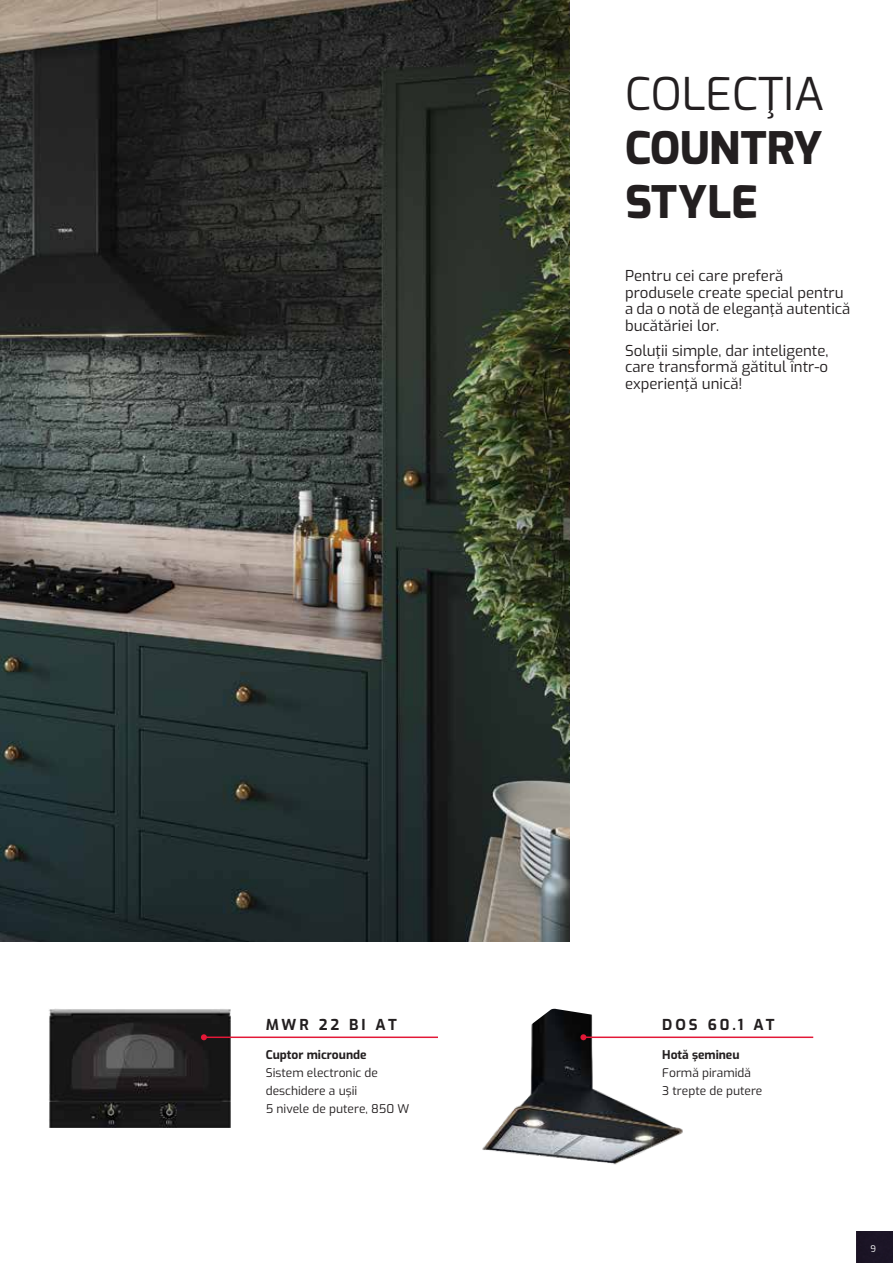
<style>
.page{position:relative;width:893px;height:1263px;background:#fff}
.page>*{position:absolute;margin:0;border:0;box-sizing:border-box;transform-origin:0 0}
.t1{font:800 45px/54px "Exo";color:#231f20}
.t2{font:45px "Exo";color:#231f20}
.t3{font:15px/16.5px "Exo";color:#231f20}
.t4{font:700 15px "Exo";letter-spacing:.2em;color:#231f20}
.t5{font:12px/18px "Exo";color:#231f20}
.t6{font:700 12px "Exo";color:#231f20}
.t7{font:9px "Exo";color:#fff}
</style>
<div class="page">
<img style="left:856px;top:1232px;width:37px;height:31px">
<img style="left:482px;top:1009px;width:218px;height:156px">
<img style="left:49px;top:1009px;width:181px;height:119px">
<hr style="left:204px;top:1036px;width:234px;height:2px;background:#e31837">
<svg style="left:201px;top:1034px;width:6px;height:6px"></svg>
<hr style="left:583px;top:1036px;width:230px;height:2px;background:#e31837">
<svg style="left:580px;top:1034px;width:6px;height:6px"></svg>
<img style="left:0;top:0;width:570px;height:942px">
<h1 class="t2" style="left:625px;top:61px;width:201px">COLECŢIA</h1>
<h1 class="t1" style="left:625px;top:122px;width:199px">COUNTRY<br>STYLE</h1>
<p class="t3" style="left:625px;top:266px;width:227px">Pentru cei care preferă produsele create special pentru a da o notă de eleganţă autentică bucătăriei lor.</p>
<p class="t3" style="left:625px;top:341px;width:205px;text-align:justify">Soluţii simple, dar inteligente, care transformă gătitul într-o experienţă unică!</p>
<p class="t4" style="left:266px;top:1013px;width:133px">MWR 22 BI AT</p>
<p class="t6" style="left:266px;top:1046px;width:102px">Cuptor microunde</p>
<p class="t5" style="left:266px;top:1063px;width:145px">Sistem electronic de deschidere a uşii<br>5 nivele de putere, 850 W</p>
<p class="t4" style="left:662px;top:1013px;width:114px">DOS 60.1 AT</p>
<p class="t6" style="left:662px;top:1046px;width:79px">Hotă şemineu</p>
<p class="t5" style="left:662px;top:1063px;width:102px">Formă piramidă<br>3 trepte de putere</p>
<p class="t7" style="left:870px;top:1242px;width:7px">9</p>
</div>
